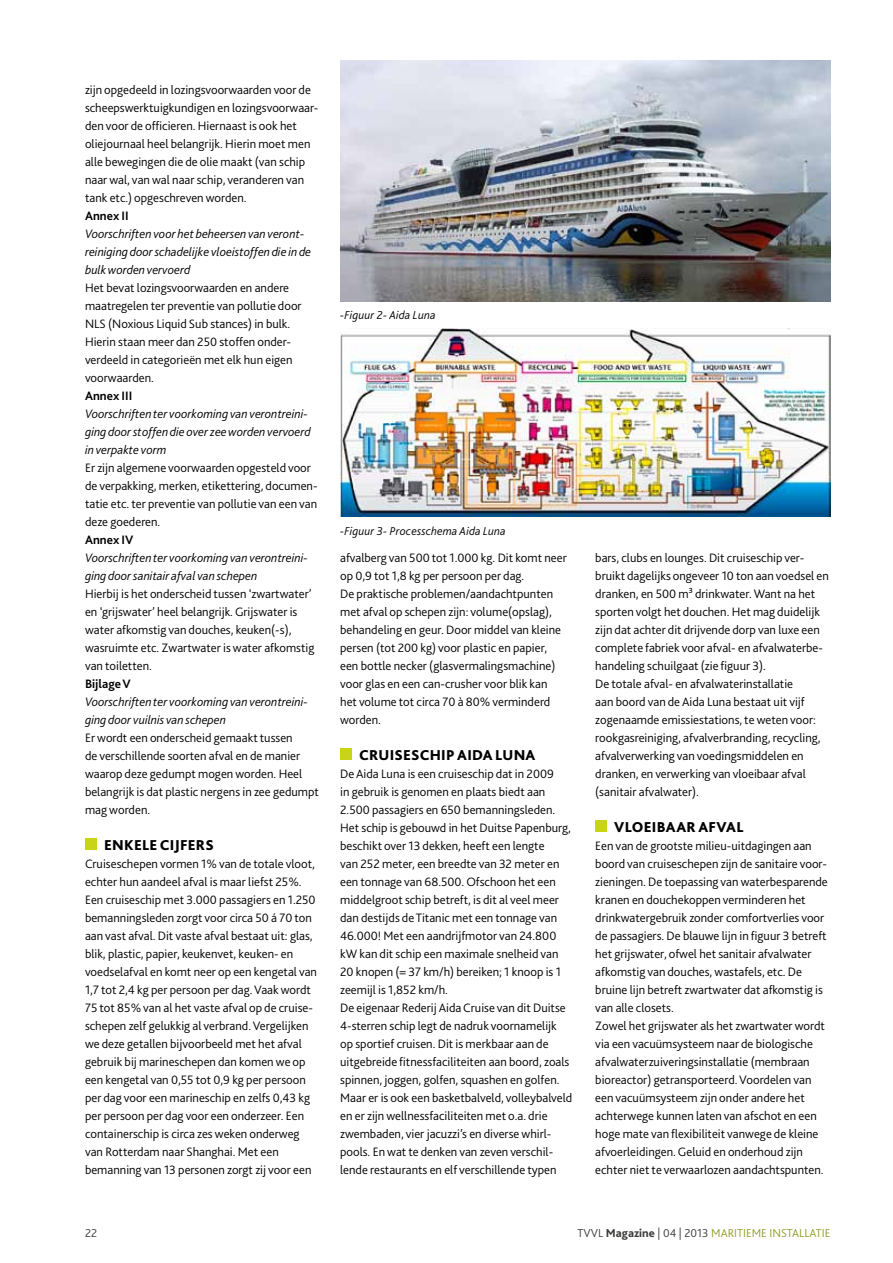
<style>
.page{position:relative;width:893px;height:1263px;background:#fff}
.page>*{position:absolute;margin:0;border:0;box-sizing:border-box;transform-origin:0 0}
.t1{font:800 15px "Bliss 2";letter-spacing:.02em;color:#000}
.t2{font:300 12.75px/18px "Bliss 2";color:#000}
.t3{font:italic 300 12.75px/18px "Bliss 2";color:#000}
.t4{font:700 12.75px "Bliss 2";color:#000}
.t5{font:italic 300 12px "Bliss 2";letter-spacing:.01em;color:#000}
.t6{font:300 12px "Bliss 2";color:#919b26}
.t7{font:300 12px "Bliss 2";color:#3c3c3b}
.s1{color:#3c3c3b}
.s2{font-weight:800;color:#3c3c3b}
</style>
<div class="page">
<div style="left:85px;top:839px;width:12px;height:11px;background:#c8d418"></div>
<div style="left:340px;top:749px;width:12px;height:11px;background:#c8d418"></div>
<div style="left:595px;top:821px;width:12px;height:11px;background:#c8d418"></div>
<img style="left:340px;top:61px;width:490px;height:240px">
<img style="left:340px;top:328px;width:490px;height:188px">
<p class="t2" style="left:85px;top:81px;width:235px">zijn opgedeeld in lozingsvoorwaarden voor de scheepswerktuigkundigen en lozingsvoorwaar&shy;den voor de officieren. Hiernaast is ook het oliejournaal heel belangrijk. Hierin moet men alle bewegingen die de olie maakt (van schip naar wal, van wal naar schip, veranderen van tank etc.) opgeschreven worden.</p>
<p class="t4" style="left:85px;top:211px;width:45px">Annex II</p>
<p class="t3" style="left:85px;top:226px;width:228px">Voorschriften voor het beheersen van veront&shy;reiniging door schadelijke vloeistoffen die in de bulk worden vervoerd</p>
<p class="t2" style="left:85px;top:280px;width:218px">Het bevat lozingsvoorwaarden en andere maatregelen ter preventie van pollutie door NLS (Noxious Liquid Sub stances) in bulk.<br>Hierin staan meer dan 250 stoffen onder&shy;verdeeld in categorieën met elk hun eigen voorwaarden.</p>
<p class="t4" style="left:85px;top:391px;width:49px">Annex III</p>
<p class="t3" style="left:85px;top:406px;width:227px">Voorschriften ter voorkoming van verontreini&shy;ging door stoffen die over zee worden vervoerd in verpakte vorm</p>
<p class="t2" style="left:85px;top:460px;width:234px">Er zijn algemene voorwaarden opgesteld voor de verpakking, merken, etikettering, documen&shy;tatie etc. ter preventie van pollutie van een van deze goederen.</p>
<p class="t4" style="left:85px;top:535px;width:50px">Annex IV</p>
<p class="t3" style="left:85px;top:550px;width:224px">Voorschriften ter voorkoming van verontreini&shy;ging door sanitair afval van schepen</p>
<p class="t2" style="left:85px;top:586px;width:231px">Hierbij is het onderscheid tussen ‘zwartwater’ en ‘grijswater’ heel belangrijk. Grijswater is water afkomstig van douches, keuken(-s), wasruimte etc. Zwartwater is water afkomstig van toiletten.</p>
<p class="t4" style="left:85px;top:679px;width:47px">Bijlage V</p>
<p class="t3" style="left:85px;top:694px;width:224px">Voorschriften ter voorkoming van verontreini&shy;ging door vuilnis van schepen</p>
<p class="t2" style="left:85px;top:730px;width:235px">Er wordt een onderscheid gemaakt tussen<br>de verschillende soorten afval en de manier waarop deze gedumpt mogen worden. Heel belangrijk is dat plastic nergens in zee gedumpt mag worden.</p>
<p class="t1" style="left:104px;top:840px;width:111px">ENKELE CIJFERS</p>
<p class="t2" style="left:85px;top:855px;width:233px">Cruiseschepen vormen 1% van de totale vloot, echter hun aandeel afval is maar liefst 25%.<br>Een cruiseschip met 3.000 passagiers en 1.250 bemanningsleden zorgt voor circa 50 á 70 ton aan vast afval. Dit vaste afval bestaat uit: glas, blik, plastic, papier, keukenvet, keuken- en voedselafval en komt neer op een kengetal van 1,7 tot 2,4 kg per persoon per dag. Vaak wordt 75 tot 85% van al het vaste afval op de cruise&shy;schepen zelf gelukkig al verbrand. Vergelijken we deze getallen bijvoorbeeld met het afval gebruik bij marineschepen dan komen we op een kengetal van 0,55 tot 0,9 kg per persoon per dag voor een marineschip en zelfs 0,43 kg per persoon per dag voor een onderzeer. Een containerschip is circa zes weken onderweg van Rotterdam naar Shanghai. Met een bemanning van 13 personen zorgt zij voor een</p>
<p class="t5" style="left:340px;top:310px;width:97px">-Figuur 2- Aida Luna</p>
<p class="t5" style="left:340px;top:526px;width:167px">-Figuur 3- Processchema Aida Luna</p>
<p class="t2" style="left:340px;top:550px;width:228px">afvalberg van 500 tot 1.000 kg. Dit komt neer op 0,9 tot 1,8 kg per persoon per dag.<br>De praktische problemen/aandachtpunten met afval op schepen zijn: volume(opslag), behandeling en geur. Door middel van kleine persen (tot 200 kg) voor plastic en papier, een bottle necker (glasvermalingsmachine) voor glas en een can-crusher voor blik kan het volume tot circa 70 à 80% verminderd worden.</p>
<p class="t1" style="left:359px;top:750px;width:178px">CRUISESCHIP AIDA LUNA</p>
<p class="t2" style="left:340px;top:765px;width:234px">De Aida Luna is een cruiseschip dat in 2009<br>in gebruik is genomen en plaats biedt aan 2.500 passagiers en 650 bemanningsleden.<br>Het schip is gebouwd in het Duitse Papenburg, beschikt over 13 dekken, heeft een lengte<br>van 252 meter, een breedte van 32 meter en een tonnage van 68.500. Ofschoon het een middelgroot schip betreft, is dit al veel meer dan destijds de Titanic met een tonnage van 46.000! Met een aandrijfmotor van 24.800 kW kan dit schip een maximale snelheid van 20 knopen (= 37 km/h) bereiken; 1 knoop is 1 zeemijl is 1,852 km/h.<br>De eigenaar Rederij Aida Cruise van dit Duitse 4-sterren schip legt de nadruk voornamelijk op sportief cruisen. Dit is merkbaar aan de uitgebreide fitnessfaciliteiten aan boord, zoals spinnen, joggen, golfen, squashen en golfen.<br>Maar er is ook een basketbalveld, volleybalveld en er zijn wellnessfaciliteiten met o.a. drie zwembaden, vier jacuzzi’s en diverse whirl&shy;pools. En wat te denken van zeven verschil&shy;lende restaurants en elf verschillende typen</p>
<p class="t2" style="left:595px;top:550px;width:235px">bars, clubs en lounges. Dit cruiseschip ver&shy;bruikt dagelijks ongeveer 10 ton aan voedsel en dranken, en 500 m³ drinkwater. Want na het sporten volgt het douchen. Het mag duidelijk zijn dat achter dit drijvende dorp van luxe een complete fabriek voor afval- en afvalwaterbe&shy;handeling schuilgaat (zie figuur 3).<br>De totale afval- en afvalwaterinstallatie<br>aan boord van de Aida Luna bestaat uit vijf zogenaamde emissiestations, te weten voor: rookgasreiniging, afvalverbranding, recycling, afvalverwerking van voedingsmiddelen en dranken, en verwerking van vloeibaar afval (sanitair afvalwater).</p>
<p class="t1" style="left:614px;top:822px;width:131px">VLOEIBAAR AFVAL</p>
<p class="t2" style="left:595px;top:837px;width:234px">Een van de grootste milieu-uitdagingen aan boord van cruiseschepen zijn de sanitaire voor&shy;zieningen. De toepassing van waterbesparende kranen en douchekoppen verminderen het drinkwatergebruik zonder comfortverlies voor de passagiers. De blauwe lijn in figuur 3 betreft het grijswater, ofwel het sanitair afvalwater afkomstig van douches, wastafels, etc. De bruine lijn betreft zwartwater dat afkomstig is van alle closets.<br>Zowel het grijswater als het zwartwater wordt via een vacuümsysteem naar de biologische afvalwaterzuiveringsinstallatie (membraan bioreactor) getransporteerd. Voordelen van een vacuümsysteem zijn onder andere het achterwege kunnen laten van afschot en een hoge mate van flexibiliteit vanwege de kleine afvoerleidingen. Geluid en onderhoud zijn echter niet te verwaarlozen aandachtspunten.</p>
<p class="t7" style="left:85px;top:1228px;width:14px">22</p>
<p class="t6" style="left:578px;top:1228px;width:254px"><span class="s1">TVVL</span> <span class="s2">Magazine</span> <span class="s1">| 04 | 2013</span> MARITIEME INSTALLATIE</p>
</div>
